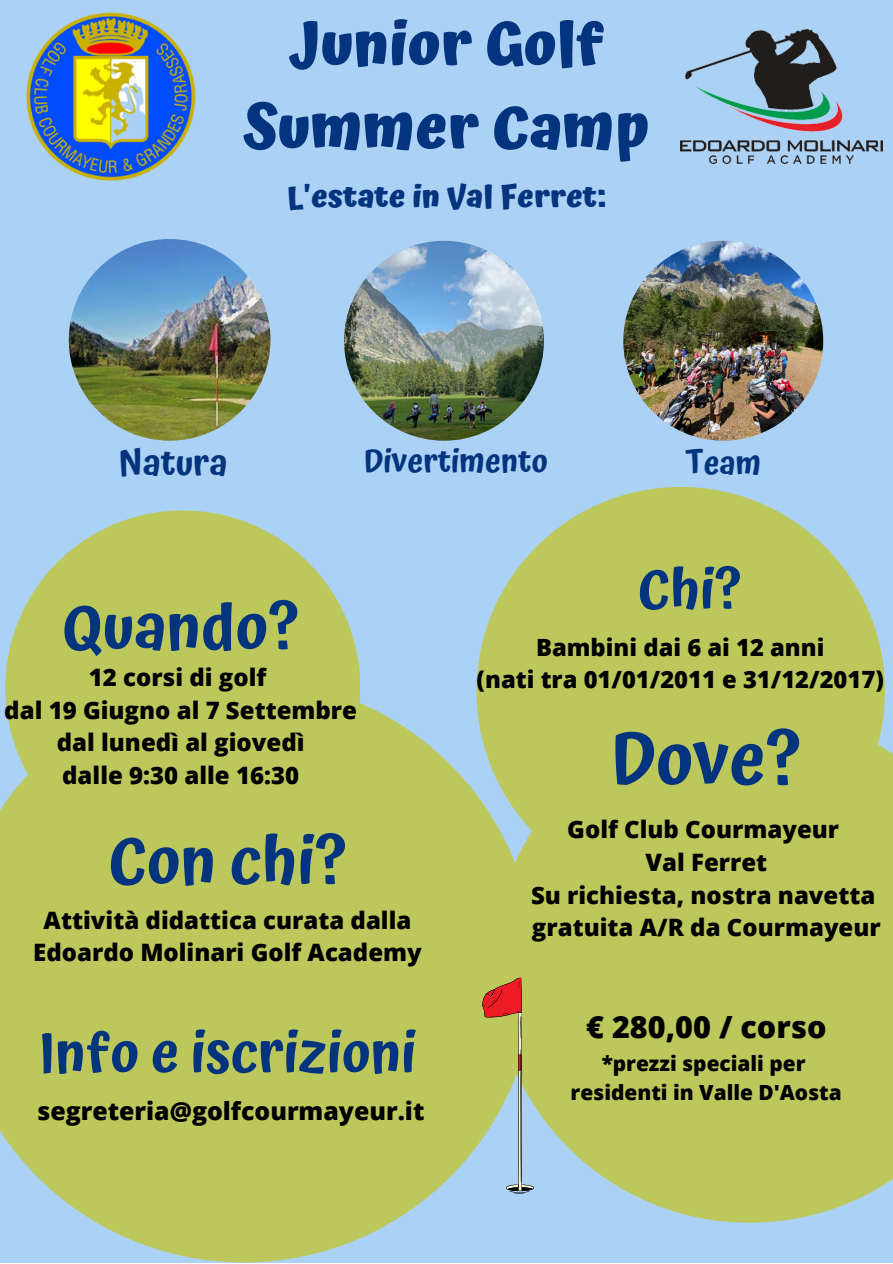
<style>
.page{position:relative;width:893px;height:1264px;background:#fff}
.page>*{position:absolute;margin:0;border:0;box-sizing:border-box;transform-origin:0 0}
.t1{font:600 73.05px "Atma";color:#05347e}
.t2{font:600 65.85px "Atma";color:#05347e}
.t3{font:600 63.75px "Atma";color:#05347e}
.t4{font:700 60px/83.2px "Atma";color:#05347e;text-align:center}
.t5{font:600 56.55px "Atma";color:#05347e}
.t6{font:600 55.2px "Atma";color:#05347e}
.t7{font:600 35.55px "Atma";color:#05347e}
.t8{font:600 31.8px "Atma";color:#05347e}
.t9{font:600 31.65px "Atma";color:#05347e}
.t10{font:700 30.9px "Atma";color:#05347e}
.t11{font:800 30.6px "Open Sans";color:#000}
.t12{font:800 24.9px "Open Sans";color:#000}
.t13{font:800 24px/32.5px "Open Sans";color:#000;text-align:center}
.t14{font:800 23.7px/32.2px "Open Sans";color:#000;text-align:center}
.t15{font:800 20.85px/29.1px "Open Sans";color:#000;text-align:center}
</style>
<div class="page">
<div style="left:0;top:0;width:892px;height:1262px;background:#abd1f4"></div>
<div style="left:5px;top:510px;width:355px;height:355px;background:#bdc85c;border-radius:50%"></div>
<div style="left:476px;top:487px;width:408px;height:408px;background:#bdc85c;border-radius:50%"></div>
<div style="left:535px;top:710px;width:357px;height:512px;background:#bdc85c"></div>
<svg style="left:0;top:679px;width:535px;height:583px;fill:#bdc85c"></svg>
<svg style="left:482px;top:977px;width:52px;height:216px"></svg>
<img style="left:69px;top:239px;width:201px;height:201px;border-radius:50%">
<img style="left:344px;top:241px;width:200px;height:199px;border-radius:50%">
<img style="left:623px;top:241px;width:200px;height:199px;border-radius:50%">
<img style="left:680px;top:29px;width:202px;height:134px">
<img style="left:26px;top:12px;width:169px;height:169px">
<h3 class="t4" style="left:244px;top:2px;width:406px">Junior Golf<br>Summer Camp</h3>
<p class="t10" style="left:287px;top:178px;width:320px">L'estate in Val Ferret:</p>
<h3 class="t7" style="left:119px;top:442px;width:110px">Natura</h3>
<h3 class="t8" style="left:364px;top:442px;width:185px">Divertimento</h3>
<h3 class="t9" style="left:685px;top:445px;width:77px">Team</h3>
<h3 class="t3" style="left:62px;top:589px;width:238px">Quando?</h3>
<p class="t13" style="left:4px;top:660px;width:354px">12 corsi di golf<br>dal 19 Giugno al 7 Settembre dal lunedì al giovedì<br>dalle 9:30 alle 16:30</p>
<h2 class="t2" style="left:108px;top:822px;width:240px">Con chi?</h2>
<p class="t13" style="left:33px;top:903px;width:390px">Attività didattica curata dalla<br>Edoardo Molinari Golf Academy</p>
<h3 class="t5" style="left:39px;top:1019px;width:379px">Info e iscrizioni</h3>
<p class="t12" style="left:37px;top:1093px;width:389px">segreteria@golfcourmayeur.it</p>
<h3 class="t6" style="left:637px;top:556px;width:105px">Chi?</h3>
<p class="t14" style="left:476px;top:630px;width:409px">Bambini dai 6 ai 12 anni<br>(nati tra 01/01/2011 e 31/12/2017)</p>
<h1 class="t1" style="left:611px;top:716px;width:191px">Dove?</h1>
<p class="t13" style="left:531px;top:812px;width:351px">Golf Club Courmayeur<br>Val Ferret<br>Su richiesta, nostra navetta gratuita A/R da Courmayeur</p>
<p class="t11" style="left:586px;top:1005px;width:242px">€ 280,00 / corso</p>
<p class="t15" style="left:570px;top:1048px;width:273px">*prezzi speciali per residenti in Valle D'Aosta</p>
</div>
